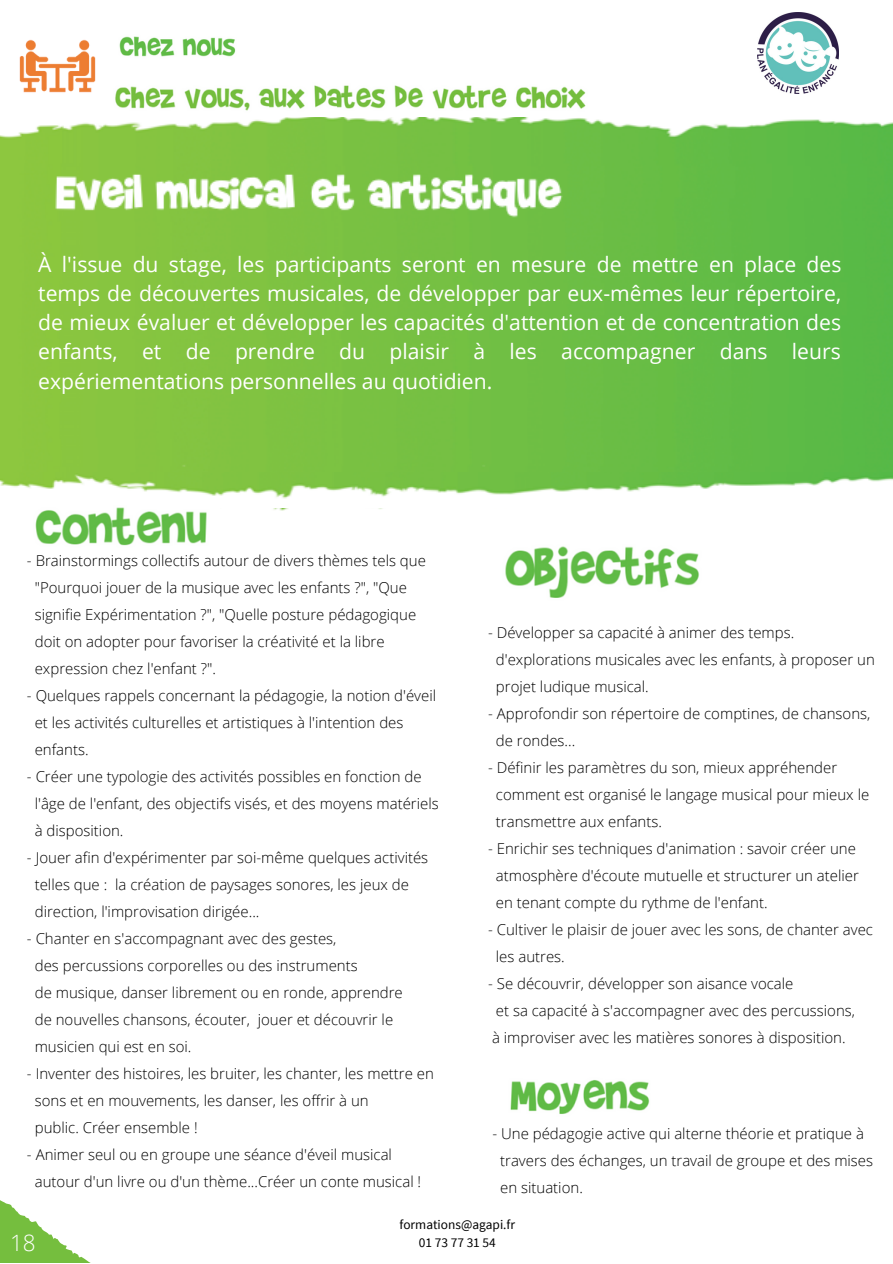
<style>
.page{position:relative;width:893px;height:1264px;background:#fff}
.page>*{position:absolute;margin:0;border:0;box-sizing:border-box;transform-origin:0 0}
.t1{font:300 22.5px "Open Sans";color:#fff}
.t2{font:21.15px/29.2px "Open Sans";color:#fff;text-align:justify}
.t3{font:300 15px "Open Sans";color:#000}
.t4{font:13.35px "Source Sans Pro";color:#000}
</style>
<div class="page">
<img style="left:510px;top:1080px;width:140px;height:34px">
<img style="left:505px;top:546px;width:194px;height:52px">
<svg style="left:0;top:1200px;width:89px;height:62px"></svg>
<img style="left:0;top:471px;width:892px;height:28px">
<img style="left:0;top:93px;width:892px;height:378px">
<img style="left:27px;top:497px;width:192px;height:49px">
<img style="left:757px;top:12px;width:81px;height:81px">
<img style="left:119px;top:36px;width:117px;height:21px">
<img style="left:111px;top:85px;width:482px;height:31px">
<img style="left:10px;top:39px;width:95px;height:74px">
<p class="t2" style="left:38px;top:249px;width:804px">À l'issue du stage, les participants seront en mesure de mettre en place des temps de découvertes musicales, de développer par eux-mêmes leur répertoire, de mieux évaluer et développer les capacités d'attention et de concentration des enfants, et de prendre du plaisir à les accompagner dans leurs expériementations personnelles au quotidien.</p>
<p class="t3" style="left:27px;top:550px;width:400px">- Brainstormings collectifs autour de divers thèmes tels que</p>
<p class="t3" style="left:35px;top:577px;width:374px">"Pourquoi jouer de la musique avec les enfants ?", "Que</p>
<p class="t3" style="left:35px;top:604px;width:383px">signifie Expérimentation ?", "Quelle posture pédagogique</p>
<p class="t3" style="left:35px;top:631px;width:351px">doit on adopter pour favoriser la créativité et la libre</p>
<p class="t3" style="left:35px;top:658px;width:183px">expression chez l'enfant ?".</p>
<p class="t3" style="left:27px;top:685px;width:410px">- Quelques rappels concernant la pédagogie, la notion d'éveil</p>
<p class="t3" style="left:35px;top:712px;width:370px">et les activités culturelles et artistiques à l'intention des</p>
<p class="t3" style="left:35px;top:739px;width:55px">enfants.</p>
<p class="t3" style="left:27px;top:766px;width:396px">- Créer une typologie des activités possibles en fonction de</p>
<p class="t3" style="left:35px;top:793px;width:405px">l'âge de l'enfant, des objectifs visés, et des moyens matériels</p>
<p class="t3" style="left:35px;top:820px;width:90px">à disposition.</p>
<p class="t3" style="left:27px;top:847px;width:403px">- Jouer afin d'expérimenter par soi-même quelques activités</p>
<p class="t3" style="left:35px;top:874px;width:376px">telles que : la création de paysages sonores, les jeux de</p>
<p class="t3" style="left:35px;top:901px;width:226px">direction, l'improvisation dirigée...</p>
<p class="t3" style="left:27px;top:928px;width:311px">- Chanter en s'accompagnant avec des gestes,</p>
<p class="t3" style="left:35px;top:955px;width:324px">des percussions corporelles ou des instruments</p>
<p class="t3" style="left:35px;top:982px;width:369px">de musique, danser librement ou en ronde, apprendre</p>
<p class="t3" style="left:35px;top:1009px;width:360px">de nouvelles chansons, écouter, jouer et découvrir le</p>
<p class="t3" style="left:35px;top:1036px;width:158px">musicien qui est en soi.</p>
<p class="t3" style="left:27px;top:1063px;width:408px">- Inventer des histoires, les bruiter, les chanter, les mettre en</p>
<p class="t3" style="left:35px;top:1090px;width:335px">sons et en mouvements, les danser, les offrir à un</p>
<p class="t3" style="left:35px;top:1117px;width:164px">public. Créer ensemble !</p>
<p class="t3" style="left:27px;top:1144px;width:366px">- Animer seul ou en groupe une séance d'éveil musical</p>
<p class="t3" style="left:35px;top:1171px;width:388px">autour d'un livre ou d'un thème...Créer un conte musical !</p>
<p class="t3" style="left:488px;top:622px;width:307px">- Développer sa capacité à animer des temps.</p>
<p class="t3" style="left:496px;top:649px;width:380px">d'explorations musicales avec les enfants, à proposer un</p>
<p class="t3" style="left:496px;top:675px;width:154px">projet ludique musical.</p>
<p class="t3" style="left:488px;top:702px;width:384px">- Approfondir son répertoire de comptines, de chansons,</p>
<p class="t3" style="left:496px;top:729px;width:81px">de rondes...</p>
<p class="t3" style="left:488px;top:756px;width:350px">- Définir les paramètres du son, mieux appréhender</p>
<p class="t3" style="left:496px;top:783px;width:375px">comment est organisé le langage musical pour mieux le</p>
<p class="t3" style="left:496px;top:810px;width:168px">transmettre aux enfants.</p>
<p class="t3" style="left:488px;top:837px;width:369px">- Enrichir ses techniques d'animation : savoir créer une</p>
<p class="t3" style="left:496px;top:864px;width:364px">atmosphère d'écoute mutuelle et structurer un atelier</p>
<p class="t3" style="left:496px;top:891px;width:273px">en tenant compte du rythme de l'enfant.</p>
<p class="t3" style="left:488px;top:918px;width:386px">- Cultiver le plaisir de jouer avec les sons, de chanter avec</p>
<p class="t3" style="left:496px;top:945px;width:70px">les autres.</p>
<p class="t3" style="left:488px;top:972px;width:307px">- Se découvrir, développer son aisance vocale</p>
<p class="t3" style="left:496px;top:999px;width:360px">et sa capacité à s'accompagner avec des percussions,</p>
<p class="t3" style="left:492px;top:1026px;width:355px">à improviser avec les matières sonores à disposition.</p>
<p class="t3" style="left:492px;top:1123px;width:373px">- Une pédagogie active qui alterne théorie et pratique à</p>
<p class="t3" style="left:500px;top:1150px;width:374px">travers des échanges, un travail de groupe et des mises</p>
<p class="t3" style="left:500px;top:1177px;width:84px">en situation.</p>
<p class="t4" style="left:399px;top:1215px;width:117px">formations@agapi.fr</p>
<p class="t1" style="left:10px;top:1227px;width:27px">18</p>
<p class="t4" style="left:419px;top:1233px;width:79px">01 73 77 31 54</p>
</div>
